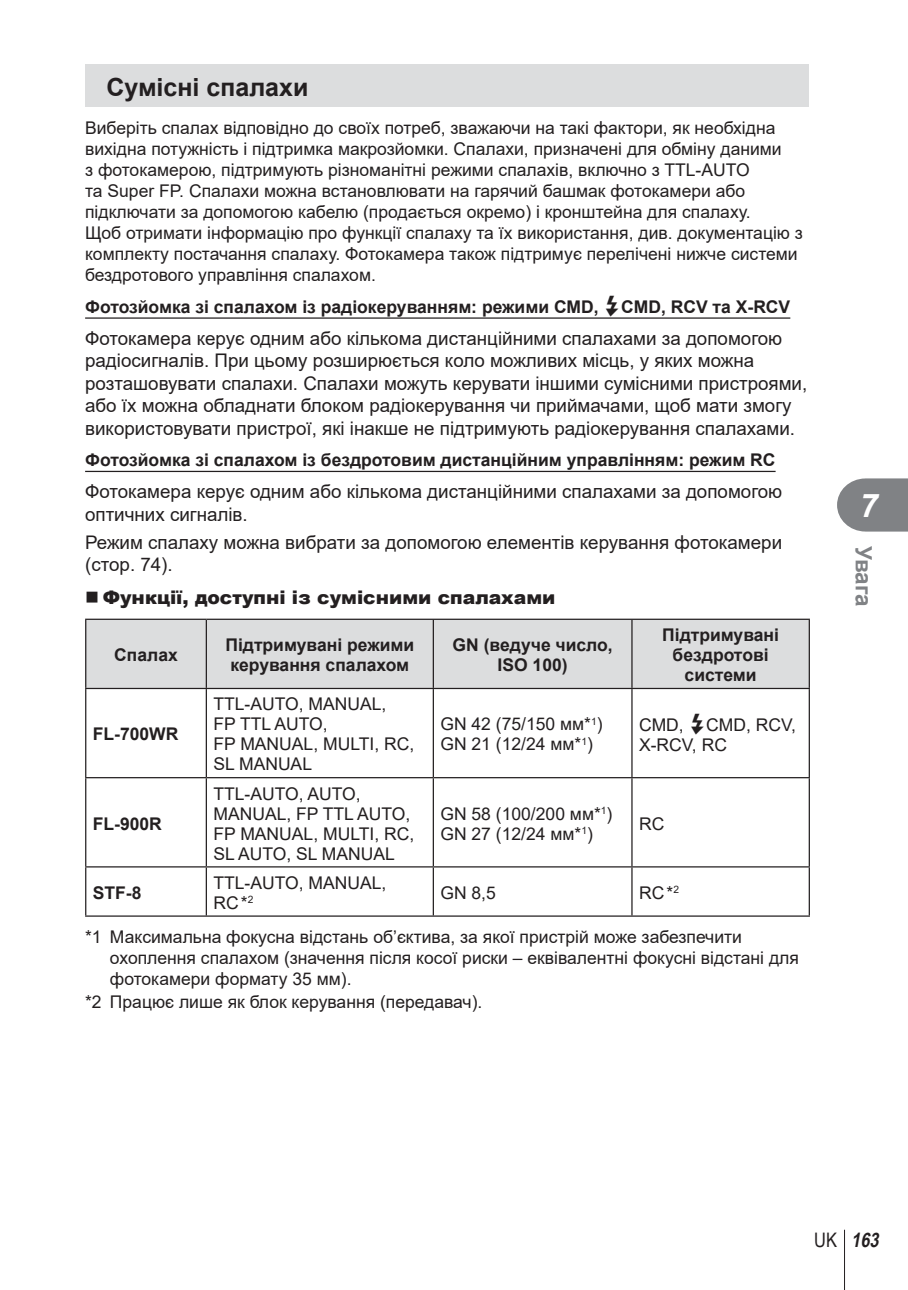
<style>
.page{position:relative;width:908px;height:1290px;background:#fff}
.page>*{position:absolute;margin:0;border:0;box-sizing:border-box;transform-origin:0 0}
.t1{font:italic 700 32.5px "Arial";color:#fff}
.t2{font:700 25px "Arial";color:#231f20}
.t3{font:700 22.5px "Arial";letter-spacing:-.005em;color:#808285}
.t4{font:italic 700 20px "Arial Narrow";color:#231f20}
.t5{font:18.75px/22.5px "Arial";color:#231f20}
.t6{font:900 18.75px "Arial";color:#231f20}
.t7{font:17.5px/20px "Arial";color:#231f20}
.t8{font:700 17.5px/20px "Arial";color:#231f20;text-align:center}
.s1{font-family:"Olympus 1";font-weight:400}
.s2{font-family:"Olympus 1"}
.s3{font-weight:400;font-style:normal}
</style>
<div class="page">
<svg style="left:837px;top:478px;width:70px;height:53px;background:#8b8d90"></svg>
<hr style="left:843px;top:1230px;width:1px;height:60px;background:#231f20">
<hr style="left:85px;top:317px;width:705px;height:2px;background:#231f20">
<hr style="left:85px;top:471px;width:690px;height:1px;background:#231f20">
<div style="left:85px;top:64px;width:723px;height:42px;background:#dcddde"></div>
<div style="left:86px;top:620px;width:722px;height:68px;background:#dcddde"></div>
<hr style="left:432px;top:620px;width:2px;height:68px;background:#231f20">
<hr style="left:432px;top:689px;width:2px;height:88px;background:#231f20">
<hr style="left:432px;top:867px;width:2px;height:48px;background:#231f20">
<hr style="left:85px;top:915px;width:724px;height:2px;background:#231f20">
<hr style="left:206px;top:620px;width:1px;height:68px;background:#231f20">
<hr style="left:631px;top:620px;width:1px;height:68px;background:#231f20">
<hr style="left:206px;top:689px;width:1px;height:88px;background:#231f20">
<hr style="left:206px;top:867px;width:1px;height:48px;background:#231f20">
<hr style="left:631px;top:689px;width:1px;height:88px;background:#231f20">
<hr style="left:631px;top:867px;width:1px;height:48px;background:#231f20">
<hr style="left:206px;top:777px;width:227px;height:1px;background:#231f20">
<hr style="left:206px;top:866px;width:227px;height:1px;background:#231f20">
<hr style="left:85px;top:689px;width:1px;height:88px;background:#231f20">
<hr style="left:808px;top:689px;width:1px;height:88px;background:#231f20">
<hr style="left:85px;top:867px;width:1px;height:48px;background:#231f20">
<hr style="left:808px;top:867px;width:1px;height:48px;background:#231f20">
<hr style="left:85px;top:619px;width:121px;height:1px;background:#231f20">
<hr style="left:85px;top:620px;width:1px;height:68px;background:#231f20">
<hr style="left:206px;top:619px;width:603px;height:1px;background:#231f20">
<hr style="left:808px;top:620px;width:1px;height:68px;background:#231f20">
<hr style="left:85px;top:688px;width:724px;height:1px;background:#231f20">
<hr style="left:85px;top:777px;width:121px;height:1px;background:#231f20">
<hr style="left:85px;top:778px;width:1px;height:88px;background:#231f20">
<hr style="left:206px;top:778px;width:1px;height:88px;background:#231f20">
<hr style="left:85px;top:866px;width:121px;height:1px;background:#231f20">
<hr style="left:433px;top:777px;width:198px;height:1px;background:#231f20">
<hr style="left:432px;top:778px;width:2px;height:88px;background:#231f20">
<hr style="left:433px;top:866px;width:198px;height:1px;background:#231f20">
<hr style="left:631px;top:777px;width:178px;height:1px;background:#231f20">
<hr style="left:631px;top:778px;width:1px;height:88px;background:#231f20">
<hr style="left:808px;top:778px;width:1px;height:88px;background:#231f20">
<hr style="left:631px;top:866px;width:178px;height:1px;background:#231f20">
<h2 class="t2" style="left:106px;top:73px;width:203px">Сумісні спалахи</h2>
<p class="t7" style="left:85px;top:118px;width:719px;line-height:21px">Виберіть спалах відповідно до своїх потреб, зважаючи на такі фактори, як необхідна вихідна потужність і підтримка макрозйомки. Спалахи, призначені для обміну даними<br>з фотокамерою, підтримують різноманітні режими спалахів, включно з TTL-AUTO<br>та Super FP. Спалахи можна встановлювати на гарячий башмак фотокамери або підключати за допомогою кабелю (продається окремо) і кронштейна для спалаху.<br>Щоб отримати інформацію про функції спалаху та їх використання, див. документацію з комплекту постачання спалаху. Фотокамера також підтримує перелічені нижче системи бездротового управління спалахом.</p>
<p class="t8" style="left:85px;top:297px;width:706px">Фотозйомка зі спалахом із радіокеруванням: режими CMD, <span class="s1">#</span>CMD, RCV та X-RCV</p>
<p class="t5" style="left:85px;top:327px;width:723px">Фотокамера керує одним або кількома дистанційними спалахами за допомогою радіосигналів. При цьому розширюється коло можливих місць, у яких можна розташовувати спалахи. Спалахи можуть керувати іншими сумісними пристроями, або їх можна обладнати блоком радіокерування чи приймачами, щоб мати змогу використовувати пристрої, які інакше не підтримують радіокерування спалахами.</p>
<p class="t8" style="left:85px;top:450px;width:691px">Фотозйомка зі спалахом із бездротовим дистанційним управлінням: режим RC</p>
<p class="t5" style="left:85px;top:480px;width:698px">Фотокамера керує одним або кількома дистанційними спалахами за допомогою оптичних сигналів.</p>
<p class="t5" style="left:85px;top:531px;width:698px">Режим спалаху можна вибрати за допомогою елементів керування фотокамери (стор. 74).</p>
<p class="t6" style="left:85px;top:584px;width:471px">■ Функції, доступні із сумісними спалахами</p>
<p class="t8" style="left:114px;top:645px;width:65px">Спалах</p>
<p class="t8" style="left:225px;top:635px;width:190px;text-align:left">Підтримувані режими керування спалахом</p>
<p class="t8" style="left:452px;top:635px;width:162px">GN (ведуче число,<br>ISO 100)</p>
<p class="t8" style="left:662px;top:625px;width:118px">Підтримувані бездротові системи</p>
<p class="t8" style="left:93px;top:724px;width:87px">FL-700WR</p>
<p class="t8" style="left:93px;top:813px;width:71px">FL-900R</p>
<p class="t7" style="left:213px;top:694px;width:202px">TTL-AUTO, MANUAL,<br>FP TTL AUTO,<br>FP MANUAL, MULTI, RC,<br>SL MANUAL</p>
<p class="t7" style="left:213px;top:783px;width:202px">TTL-AUTO, AUTO,<br>MANUAL, FP TTL AUTO,<br>FP MANUAL, MULTI, RC,<br>SL AUTO, SL MANUAL</p>
<p class="t7" style="left:440px;top:714px;width:164px">GN 42 (75/150 мм*<sup>1</sup>)<br>GN 21 (12/24 мм*<sup>1</sup>)</p>
<p class="t7" style="left:638px;top:715px;width:158px">CMD, <span class="s2">#</span>CMD, RCV,<br>X-RCV, RC</p>
<p class="t7" style="left:440px;top:803px;width:173px">GN 58 (100/200 мм*<sup>1</sup>)<br>GN 27 (12/24 мм*<sup>1</sup>)</p>
<p class="t7" style="left:638px;top:813px;width:27px">RC</p>
<p class="t8" style="left:93px;top:883px;width:50px">STF-8</p>
<p class="t7" style="left:213px;top:873px;width:174px">TTL-AUTO, MANUAL,<br>RC *<sup>2</sup></p>
<p class="t7" style="left:440px;top:883px;width:57px">GN 8,5</p>
<p class="t7" style="left:638px;top:883px;width:41px">RC *<sup>2</sup></p>
<p class="t7" style="left:110px;top:926px;width:690px;line-height:21px;text-indent:-25px">*1 Максимальна фокусна відстань об’єктива, за якої пристрій може забезпечити охоплення спалахом (значення після косої риски – еквівалентні фокусні відстані для фотокамери формату 35 мм).</p>
<p class="t7" style="left:85px;top:992px;width:398px">*2 Працює лише як блок керування (передавач).</p>
<h1 class="t1" style="left:859px;top:487px;width:20px">7</h1>
<p class="t3" style="left:875px;top:546px;width:63px;rotate:90deg">Увага</p>
<p class="t4" style="left:813px;top:1228px;width:70px"><span class="s3">UK</span> 163</p>
</div>
